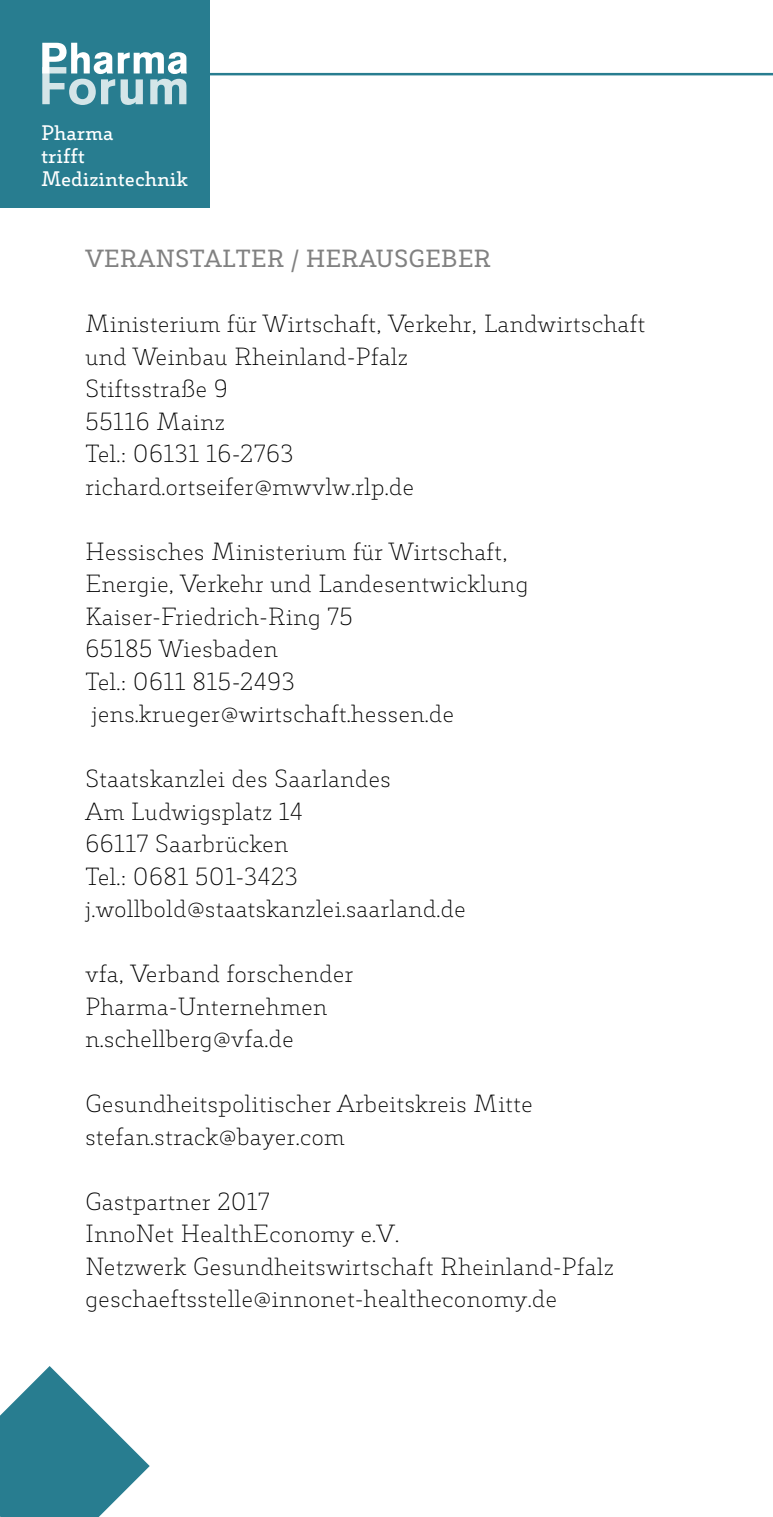
<style>
.page{position:relative;width:773px;height:1517px;background:#fff}
.page>*{position:absolute;margin:0;border:0;box-sizing:border-box;transform-origin:0 0}
.t1{font:200 23.75px/32.5px "Decour";color:#000}
.t2{font:600 23.75px "Decour";color:#818181}
.t3{font:600 20.25px/23px "Decour";color:#fff}
</style>
<div class="page">
<svg style="left:0;top:1366px;width:150px;height:151px"></svg>
<hr style="left:209px;top:73px;width:563px;height:2px;background:#287d90">
<div style="left:0;top:0;width:209px;height:208px;background:#287d90"></div>
<svg style="left:42px;top:43px;width:145px;height:62px"></svg>
<p class="t3" style="left:41px;top:121px;width:148px">Pharma<br>trifft<br>Medizintechnik</p>
<p class="t2" style="left:85px;top:244px;width:407px">VERANSTALTER / HERAUSGEBER</p>
<p class="t1" style="left:85px;top:307px;width:561px">Ministerium für Wirtschaft, Verkehr, Landwirtschaft und Weinbau Rheinland-Pfalz<br>Stiftsstraße 9<br>55116 Mainz<br>Tel.: 06131 16-2763<br>richard.ortseifer@mwvlw.rlp.de</p>
<p class="t1" style="left:85px;top:535px;width:445px">Hessisches Ministerium für Wirtschaft,<br>Energie, Verkehr und Landesentwicklung<br>Kaiser-Friedrich-Ring 75<br>65185 Wiesbaden<br>Tel.: 0611 815-2493 jens.krueger@wirtschaft.hessen.de</p>
<p class="t1" style="left:85px;top:762px;width:382px">Staatskanzlei des Saarlandes<br>Am Ludwigsplatz 14<br>66117 Saarbrücken<br>Tel.: 0681 501-3423 j.wollbold@staatskanzlei.saarland.de</p>
<p class="t1" style="left:85px;top:957px;width:270px">vfa, Verband forschender<br>Pharma-Unternehmen n.schellberg@vfa.de</p>
<p class="t1" style="left:85px;top:1087px;width:449px">Gesundheitspolitischer Arbeitskreis Mitte stefan.strack@bayer.com</p>
<p class="t1" style="left:85px;top:1185px;width:530px">Gastpartner 2017<br>InnoNet HealthEconomy e.V.<br>Netzwerk Gesundheitswirtschaft Rheinland-Pfalz geschaeftsstelle@innonet-healtheconomy.de</p>
</div>
